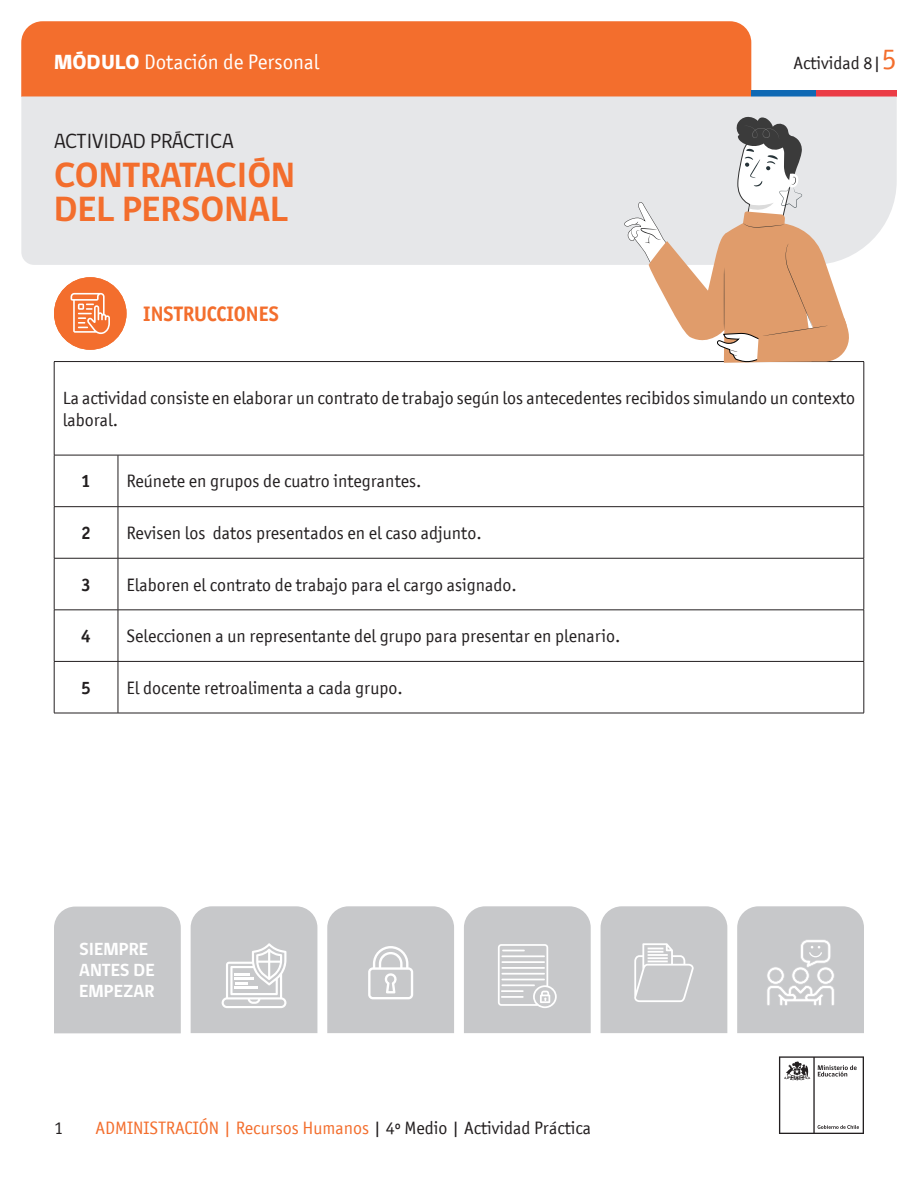
<style>
.page{position:relative;width:918px;height:1188px;background:#fff}
.page>*{position:absolute;margin:0;border:0;box-sizing:border-box;transform-origin:0 0}
.t1{font:700 36px/34.5px "gob CL";color:#f36e2d}
.t2{font:21px "Officina San ITC";color:#fff}
.t3{font:21px "gob CL";color:#231f20}
.t4{font:700 21px "Officina San ITC";color:#f36e2d}
.t5{font:18px/21.6px "Officina San ITC";color:#231f20}
.t6{font:18px "Officina San ITC";color:#f36e2d}
.t7{font:700 18px/21px "gob CL";color:#fff}
.t8{font:700 18px "Officina San ITC";color:#231f20}
.s1{font-family:"gob CL";font-weight:800}
.s2{font-size:30px;color:#f36e2d}
.s3{color:#231f20}
</style>
<div class="page">
<svg style="left:779px;top:1056px;width:85px;height:78px"></svg>
<div style="left:21px;top:21px;width:730px;height:76px;background:#f36e2d"></div>
<div style="left:751px;top:90px;width:65px;height:7px;background:#0f69b4"></div>
<div style="left:816px;top:90px;width:81px;height:7px;background:#eb3c46"></div>
<svg style="left:119px;top:456px;width:745px;height:257px"></svg>
<hr style="left:54px;top:361px;width:64px;height:1px;background:#231f20">
<hr style="left:54px;top:362px;width:1px;height:93px;background:#231f20">
<hr style="left:118px;top:361px;width:746px;height:1px;background:#231f20">
<hr style="left:864px;top:362px;width:1px;height:93px;background:#231f20">
<hr style="left:54px;top:455px;width:64px;height:1px;background:#231f20">
<hr style="left:54px;top:455px;width:1px;height:51px;background:#231f20">
<hr style="left:118px;top:455px;width:746px;height:1px;background:#231f20">
<hr style="left:118px;top:455px;width:1px;height:51px;background:#231f20">
<hr style="left:864px;top:455px;width:1px;height:51px;background:#231f20">
<hr style="left:54px;top:506px;width:64px;height:1px;background:#231f20">
<hr style="left:54px;top:507px;width:1px;height:51px;background:#231f20">
<hr style="left:118px;top:506px;width:746px;height:1px;background:#231f20">
<hr style="left:118px;top:507px;width:1px;height:51px;background:#231f20">
<hr style="left:864px;top:507px;width:1px;height:51px;background:#231f20">
<hr style="left:54px;top:558px;width:64px;height:1px;background:#231f20">
<hr style="left:54px;top:558px;width:1px;height:52px;background:#231f20">
<hr style="left:118px;top:558px;width:746px;height:1px;background:#231f20">
<hr style="left:118px;top:558px;width:1px;height:52px;background:#231f20">
<hr style="left:864px;top:558px;width:1px;height:52px;background:#231f20">
<hr style="left:54px;top:610px;width:64px;height:1px;background:#231f20">
<hr style="left:54px;top:610px;width:1px;height:51px;background:#231f20">
<hr style="left:118px;top:610px;width:746px;height:1px;background:#231f20">
<hr style="left:118px;top:610px;width:1px;height:51px;background:#231f20">
<hr style="left:864px;top:610px;width:1px;height:51px;background:#231f20">
<hr style="left:54px;top:661px;width:64px;height:1px;background:#231f20">
<hr style="left:54px;top:662px;width:1px;height:51px;background:#231f20">
<hr style="left:118px;top:661px;width:746px;height:1px;background:#231f20">
<hr style="left:118px;top:662px;width:1px;height:51px;background:#231f20">
<hr style="left:864px;top:662px;width:1px;height:51px;background:#231f20">
<hr style="left:54px;top:713px;width:64px;height:1px;background:#231f20">
<hr style="left:118px;top:713px;width:746px;height:1px;background:#231f20">
<div style="left:21px;top:97px;width:876px;height:168px;background:#e6e7e9"></div>
<div style="left:54px;top:277px;width:73px;height:73px;background:#f36e2d;border-radius:50%"></div>
<svg style="left:71px;top:293px;width:39px;height:41px"></svg>
<div style="left:54px;top:907px;width:127px;height:126px;background:#c7c8ca"></div>
<svg style="left:191px;top:906px;width:126px;height:127px;background:#cccdcf"></svg>
<svg style="left:327px;top:906px;width:127px;height:127px;background:#cacbcd"></svg>
<svg style="left:464px;top:906px;width:127px;height:127px;background:#cbccce"></svg>
<svg style="left:601px;top:906px;width:126px;height:127px;background:#cacbcd"></svg>
<svg style="left:737px;top:906px;width:127px;height:127px;background:#cbccce"></svg>
<svg style="left:624px;top:117px;width:226px;height:246px"></svg>
<p class="t2" style="left:54px;top:50px;width:267px"><span class="s1">MÓDULO</span> Dotación de Personal</p>
<p class="t5" style="left:794px;top:52px;width:105px">Actividad 8|<span class="s2">5</span></p>
<p class="t3" style="left:54px;top:127px;width:181px">ACTIVIDAD PRÁCTICA</p>
<p class="t1" style="left:54px;top:158px;width:243px">CONTRATACIÓN<br>DEL PERSONAL</p>
<p class="t4" style="left:143px;top:301px;width:137px">INSTRUCCIONES</p>
<p class="t5" style="left:63px;top:387px;width:794px">La actividad consiste en elaborar un contrato de trabajo según los antecedentes recibidos simulando un contexto laboral.</p>
<p class="t8" style="left:81px;top:470px;width:11px">1</p>
<p class="t5" style="left:126px;top:470px;width:296px">Reúnete en grupos de cuatro integrantes.</p>
<p class="t8" style="left:81px;top:522px;width:11px">2</p>
<p class="t5" style="left:126px;top:522px;width:357px">Revisen los datos presentados en el caso adjunto.</p>
<p class="t8" style="left:81px;top:573px;width:11px">3</p>
<p class="t5" style="left:126px;top:574px;width:392px">Elaboren el contrato de trabajo para el cargo asignado.</p>
<p class="t8" style="left:81px;top:625px;width:11px">4</p>
<p class="t5" style="left:126px;top:625px;width:496px">Seleccionen a un representante del grupo para presentar en plenario.</p>
<p class="t8" style="left:81px;top:676px;width:11px">5</p>
<p class="t5" style="left:126px;top:677px;width:278px">El docente retroalimenta a cada grupo.</p>
<p class="t7" style="left:79px;top:939px;width:71px">SIEMPRE</p>
<p class="t7" style="left:79px;top:960px;width:77px">ANTES DE<br>EMPEZAR</p>
<p class="t5" style="left:54px;top:1117px;width:10px">1</p>
<p class="t6" style="left:95px;top:1118px;width:497px">ADMINISTRACIÓN | Recursos Humanos <span class="s3">| 4º Medio | Actividad Práctica</span></p>
</div>
